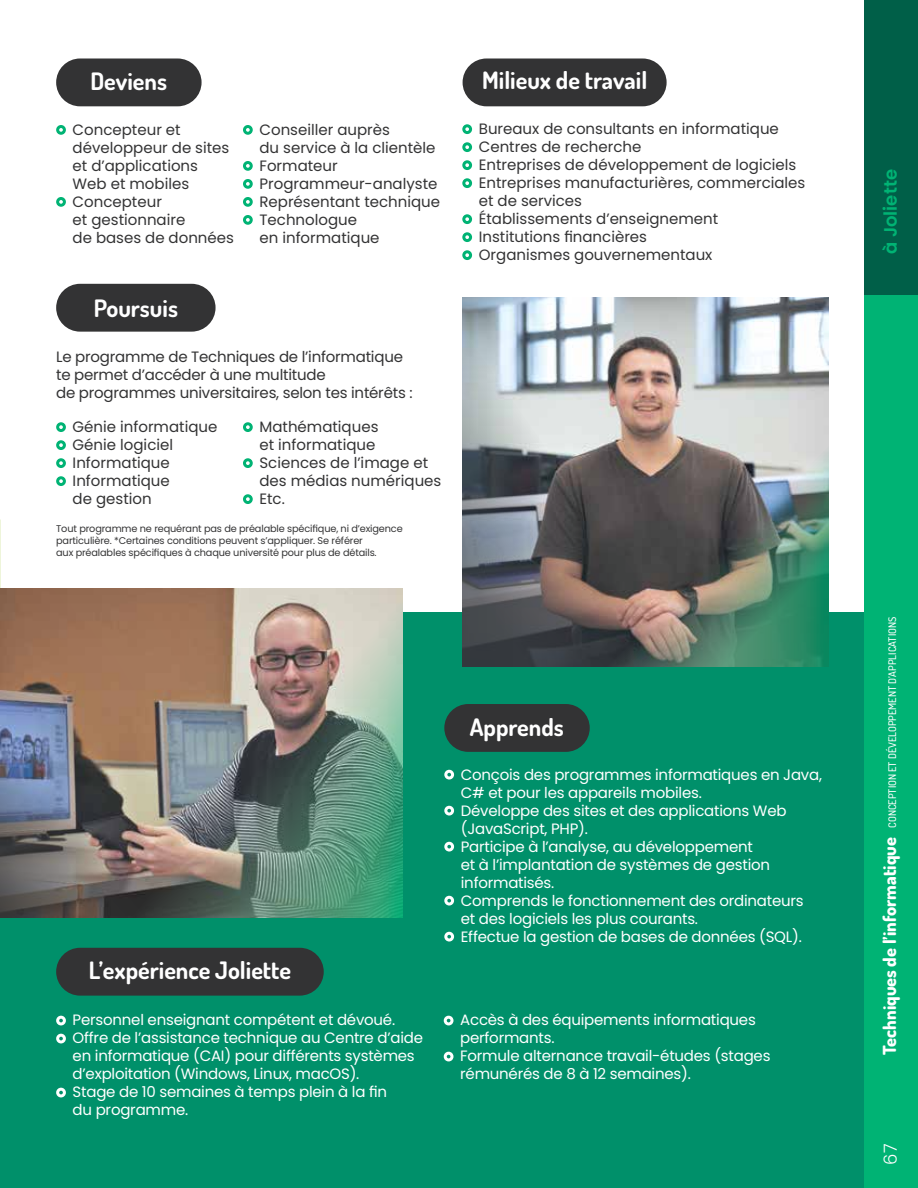
<style>
.page{position:relative;width:918px;height:1188px;background:#fff}
.page>*{position:absolute;margin:0;border:0;box-sizing:border-box;transform-origin:0 0}
.t1{font:700 24px "Dosis";color:#fff}
.t2{font:600 18px "Poppins";color:#00b374}
.t3{font:300 18px "Poppins";color:#fff}
.t4{font:15px/18px "Poppins";color:#333334}
.t5{font:15px/18px "Poppins";letter-spacing:-.015em;color:#fff}
.t6{font:500 10.5px "Dosis";color:#fff}
.t7{font:9.75px/11.7px "Poppins";letter-spacing:-.015em;color:#333334}
.s1{font-weight:800;font-size:18px}
</style>
<div class="page">
<div style="left:0;top:612px;width:864px;height:576px;background:#00906a"></div>
<div style="left:56px;top:284px;width:160px;height:48px;background:#333334;border-radius:24px"></div>
<div style="left:444px;top:704px;width:146px;height:48px;background:#333334;border-radius:24px"></div>
<div style="left:56px;top:58px;width:146px;height:48px;background:#333334;border-radius:24px"></div>
<div style="left:56px;top:948px;width:268px;height:48px;background:#333334;border-radius:24px"></div>
<img style="left:0;top:588px;width:403px;height:330px">
<img style="left:463px;top:298px;width:365px;height:368px">
<div style="left:864px;top:295px;width:54px;height:893px;background:#00b374"></div>
<div style="left:864px;top:0;width:54px;height:295px;background:#005f48"></div>
<div style="left:444px;top:770px;width:10px;height:10px;border:3px solid #fff;border-radius:50%"></div>
<div style="left:444px;top:806px;width:10px;height:10px;border:3px solid #fff;border-radius:50%"></div>
<div style="left:444px;top:842px;width:10px;height:10px;border:3px solid #fff;border-radius:50%"></div>
<div style="left:444px;top:896px;width:10px;height:10px;border:3px solid #fff;border-radius:50%"></div>
<div style="left:444px;top:932px;width:10px;height:10px;border:3px solid #fff;border-radius:50%"></div>
<div style="left:56px;top:422px;width:10px;height:10px;border:3px solid #00b374;border-radius:50%"></div>
<div style="left:56px;top:440px;width:10px;height:10px;border:3px solid #00b374;border-radius:50%"></div>
<div style="left:56px;top:458px;width:10px;height:10px;border:3px solid #00b374;border-radius:50%"></div>
<div style="left:56px;top:476px;width:10px;height:10px;border:3px solid #00b374;border-radius:50%"></div>
<div style="left:243px;top:422px;width:10px;height:10px;border:3px solid #00b374;border-radius:50%"></div>
<div style="left:243px;top:458px;width:10px;height:10px;border:3px solid #00b374;border-radius:50%"></div>
<div style="left:243px;top:494px;width:10px;height:10px;border:3px solid #00b374;border-radius:50%"></div>
<div style="left:462px;top:124px;width:10px;height:10px;border:3px solid #00b374;border-radius:50%"></div>
<div style="left:462px;top:142px;width:10px;height:10px;border:3px solid #00b374;border-radius:50%"></div>
<div style="left:462px;top:160px;width:10px;height:10px;border:3px solid #00b374;border-radius:50%"></div>
<div style="left:462px;top:178px;width:10px;height:10px;border:3px solid #00b374;border-radius:50%"></div>
<div style="left:462px;top:214px;width:10px;height:10px;border:3px solid #00b374;border-radius:50%"></div>
<div style="left:462px;top:232px;width:10px;height:10px;border:3px solid #00b374;border-radius:50%"></div>
<div style="left:462px;top:250px;width:10px;height:10px;border:3px solid #00b374;border-radius:50%"></div>
<div style="left:56px;top:1016px;width:10px;height:9px;border:3px solid #fff;border-radius:50%"></div>
<div style="left:56px;top:1034px;width:10px;height:9px;border:3px solid #fff;border-radius:50%"></div>
<div style="left:56px;top:1088px;width:10px;height:9px;border:3px solid #fff;border-radius:50%"></div>
<div style="left:444px;top:1016px;width:9px;height:9px;border:3px solid #fff;border-radius:50%"></div>
<div style="left:444px;top:1052px;width:9px;height:9px;border:3px solid #fff;border-radius:50%"></div>
<div style="left:56px;top:125px;width:10px;height:10px;border:3px solid #00b374;border-radius:50%"></div>
<div style="left:56px;top:197px;width:10px;height:10px;border:3px solid #00b374;border-radius:50%"></div>
<div style="left:243px;top:125px;width:10px;height:10px;border:3px solid #00b374;border-radius:50%"></div>
<div style="left:243px;top:161px;width:10px;height:10px;border:3px solid #00b374;border-radius:50%"></div>
<div style="left:243px;top:179px;width:10px;height:10px;border:3px solid #00b374;border-radius:50%"></div>
<div style="left:243px;top:197px;width:10px;height:10px;border:3px solid #00b374;border-radius:50%"></div>
<div style="left:243px;top:215px;width:10px;height:10px;border:3px solid #00b374;border-radius:50%"></div>
<div style="left:463px;top:58px;width:204px;height:48px;background:#333334;border-radius:24px"></div>
<h1 class="t1" style="left:90px;top:65px;width:78px">Deviens</h1>
<p class="t4" style="left:73px;top:121px;width:163px">Concepteur et développeur de sites et d’applications<br>Web et mobiles<br>Concepteur<br>et gestionnaire<br>de bases de données</p>
<p class="t4" style="left:260px;top:121px;width:182px">Conseiller auprès<br>du service à la clientèle<br>Formateur<br>Programmeur-analyste<br>Représentant technique<br>Technologue<br>en informatique</p>
<h1 class="t1" style="left:94px;top:291px;width:86px">Poursuis</h1>
<p class="t4" style="left:56px;top:348px;width:358px">Le programme de Techniques de l’informatique te permet d’accéder à une multitude<br>de programmes universitaires, selon tes intérêts :</p>
<p class="t4" style="left:73px;top:418px;width:146px">Génie informatique<br>Génie logiciel<br>Informatique<br>Informatique<br>de gestion</p>
<p class="t4" style="left:260px;top:418px;width:183px">Mathématiques<br>et informatique<br>Sciences de l’image et des médias numériques<br>Etc.</p>
<p class="t7" style="left:56px;top:523px;width:348px">Tout programme ne requérant pas de préalable spécifique, ni d’exigence particulière. *Certaines conditions peuvent s’appliquer. Se référer<br>aux préalables spécifiques à chaque université pour plus de détails.</p>
<h1 class="t1" style="left:482px;top:64px;width:167px">Milieux de travail</h1>
<p class="t4" style="left:479px;top:120px;width:328px">Bureaux de consultants en informatique<br>Centres de recherche<br>Entreprises de développement de logiciels<br>Entreprises manufacturières, commerciales et de services<br>Établissements d’enseignement<br>Institutions financières<br>Organismes gouvernementaux</p>
<h1 class="t1" style="left:89px;top:954px;width:204px">L’expérience Joliette</h1>
<h1 class="t1" style="left:470px;top:710px;width:96px">Apprends</h1>
<p class="t5" style="left:461px;top:765px;width:363px">Conçois des programmes informatiques en Java, C# et pour les appareils mobiles.<br>Développe des sites et des applications Web (JavaScript, PHP).<br>Participe à l’analyse, au développement<br>et à l’implantation de systèmes de gestion informatisés.<br>Comprends le fonctionnement des ordinateurs et des logiciels les plus courants.<br>Effectue la gestion de bases de données (SQL).</p>
<p class="t5" style="left:73px;top:1011px;width:352px">Personnel enseignant compétent et dévoué.<br>Offre de l’assistance technique au Centre d’aide en informatique (CAI) pour différents systèmes d’exploitation (Windows, Linux, macOS).<br>Stage de 10 semaines à temps plein à la fin<br>du programme.</p>
<p class="t5" style="left:460px;top:1011px;width:312px">Accès à des équipements informatiques performants.<br>Formule alternance travail-études (stages rémunérés de 8 à 12 semaines).</p>
<p class="t2" style="left:880px;top:254px;width:86px;rotate:-90deg">à Joliette</p>
<p class="t6" style="left:885px;top:1055px;width:439px;rotate:-90deg"><span class="s1">Techniques de l’informatique</span> CONCEPTION ET DÉVELOPPEMENT D’APPLICATIONS</p>
<p class="t3" style="left:880px;top:1165px;width:22px;rotate:-90deg">67</p>
</div>
